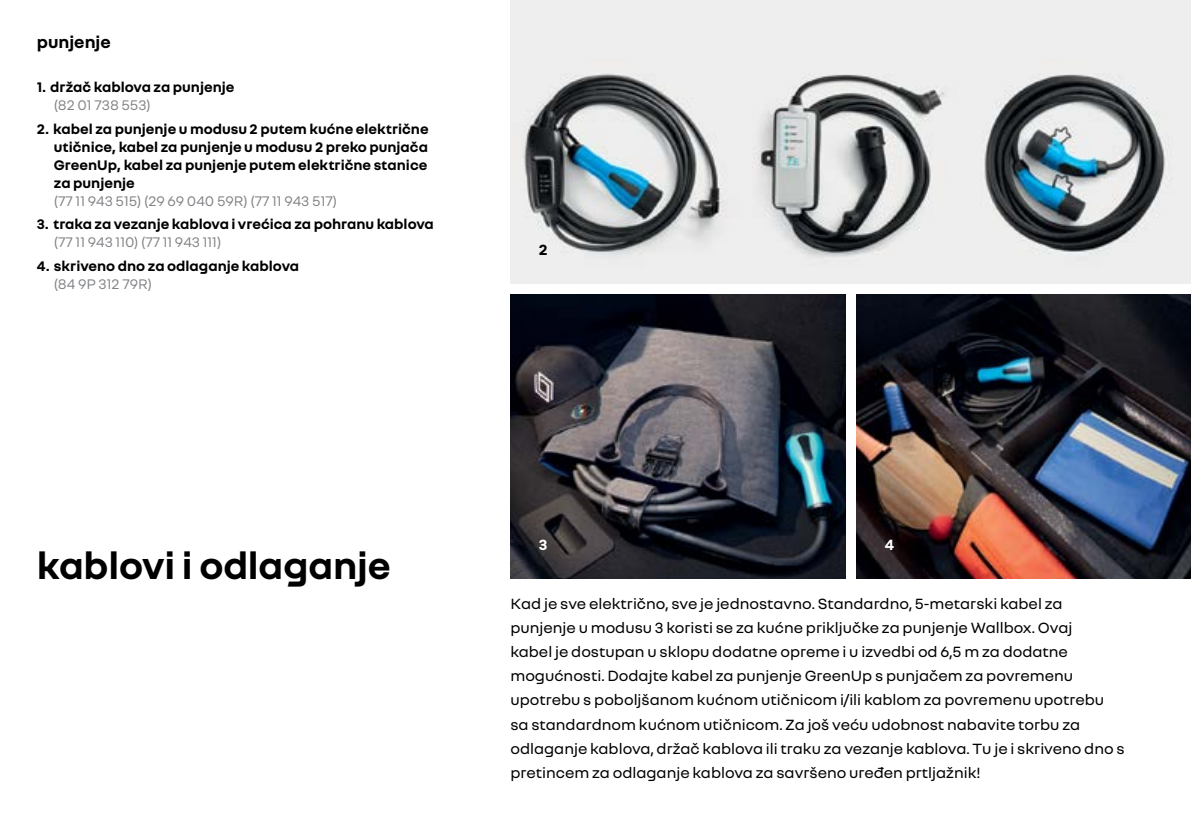
<style>
.page{position:relative;width:1191px;height:840px;background:#fff}
.page>*{position:absolute;margin:0;border:0;box-sizing:border-box;transform-origin:0 0}
.t1{font:700 40px "Nouvel R";letter-spacing:-.005em;color:#000}
.t2{font:700 18px "Nouvel R";color:#000}
.t3{font:16px/24px "Nouvel R";color:#000}
.t4{font:700 16px "Nouvel R";color:#fff}
.t5{font:700 16px "Nouvel R";color:#000}
.t6{font:700 15px/18px "Nouvel R";color:#000;text-align:justify}
.t7{font:15px "Nouvel R";color:#808285}
</style>
<div class="page">
<img style="left:510px;top:0;width:681px;height:283px">
<img style="left:856px;top:295px;width:335px;height:283px">
<img style="left:510px;top:294px;width:335px;height:284px">
<p class="t2" style="left:37px;top:31px;width:75px">punjenje</p>
<p class="t6" style="left:37px;top:77px;width:199px">1. držač kablova za punjenje</p>
<p class="t7" style="left:54px;top:95px;width:98px">(82 01 738 553)</p>
<p class="t6" style="left:54px;top:119px;width:376px;text-indent:-17px">2. kabel za punjenje u modusu 2 putem kućne električne utičnice, kabel za punjenje u modusu 2 preko punjača GreenUp, kabel za punjenje putem električne stanice za punjenje</p>
<p class="t7" style="left:54px;top:191px;width:285px">(77 11 943 515) (29 69 040 59R) (77 11 943 517)</p>
<p class="t6" style="left:37px;top:214px;width:398px">3. traka za vezanje kablova i vrećica za pohranu kablova</p>
<p class="t7" style="left:54px;top:233px;width:169px">(77 11 943 110) (77 11 943 111)</p>
<p class="t6" style="left:37px;top:256px;width:264px">4. skriveno dno za odlaganje kablova</p>
<p class="t7" style="left:54px;top:274px;width:100px">(84 9P 312 79R)</p>
<p class="t5" style="left:539px;top:239px;width:10px">2</p>
<h1 class="t1" style="left:37px;top:539px;width:355px">kablovi i odlaganje</h1>
<p class="t4" style="left:539px;top:534px;width:10px">3</p>
<p class="t4" style="left:884px;top:534px;width:11px">4</p>
<p class="t3" style="left:510px;top:591px;width:615px">Kad je sve električno, sve je jednostavno. Standardno, 5-metarski kabel za punjenje u modusu 3 koristi se za kućne priključke za punjenje Wallbox. Ovaj<br>kabel je dostupan u sklopu dodatne opreme i u izvedbi od 6,5 m za dodatne mogućnosti. Dodajte kabel za punjenje GreenUp s punjačem za povremenu upotrebu s poboljšanom kućnom utičnicom i/ili kablom za povremenu upotrebu sa standardnom kućnom utičnicom. Za još veću udobnost nabavite torbu za odlaganje kablova, držač kablova ili traku za vezanje kablova. Tu je i skriveno dno s pretincem za odlaganje kablova za savršeno uređen prtljažnik!</p>
</div>
